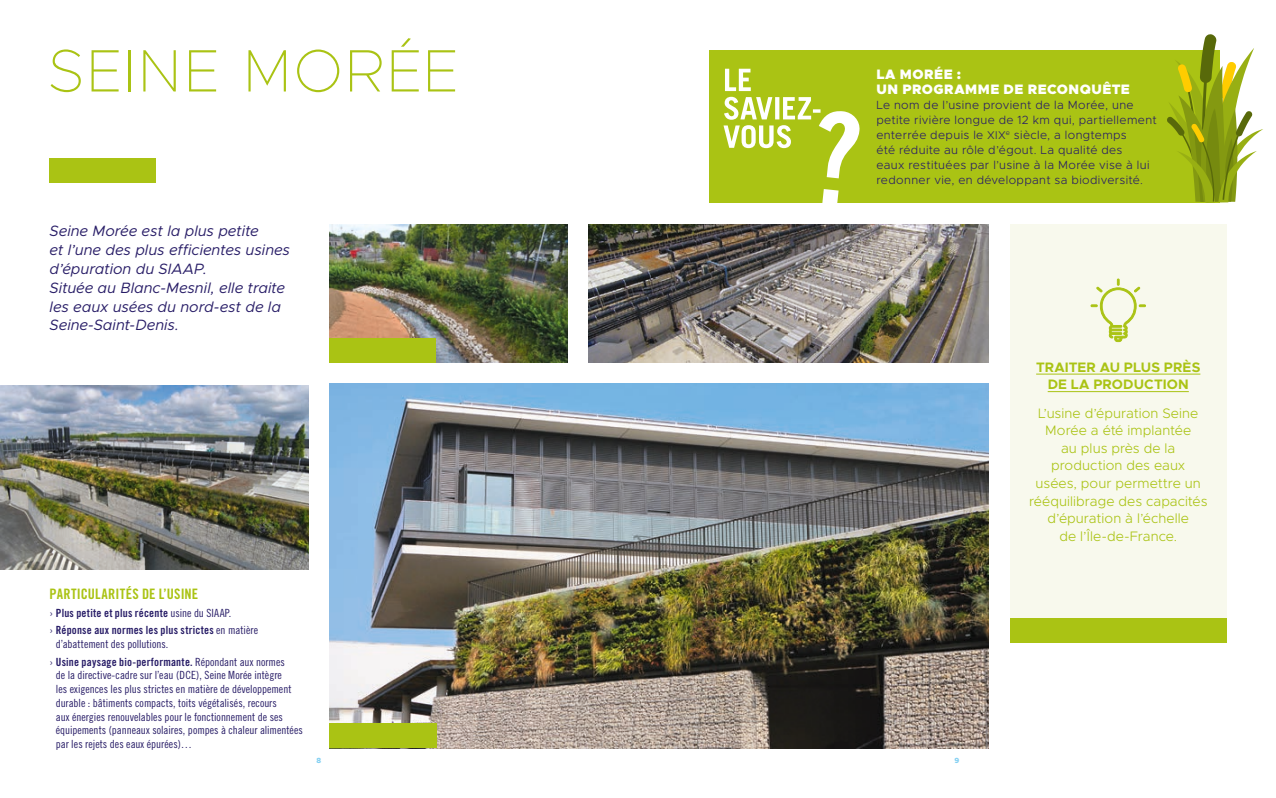
<style>
.page{position:relative;width:1276px;height:798px;background:#fff}
.page>*{position:absolute;margin:0;border:0;box-sizing:border-box;transform-origin:0 0}
.t1{font:100 60px "Metropolis";letter-spacing:.045em;color:#aac314}
.t2{font:italic 15px/18.8px "Metropolis";color:#281d67}
.t3{font:14.38px "Trade Gothic Bold Cond Twenty";letter-spacing:.01em;color:#aac314}
.t4{font:300 13.75px/17.5px "Metropolis";letter-spacing:.005em;color:#aac314;text-align:center}
.t5{font:900 13.75px/15px "Metropolis";letter-spacing:.035em;color:#fff}
.t6{font:700 13.75px/17.5px "Metropolis";letter-spacing:.005em;color:#aac314;text-align:center}
.t7{font:300 11.88px/15px "Metropolis";letter-spacing:.03em;color:#281d67}
.t8{font:11.25px/13.8px "Trade Gothic Cond Eighteen";color:#281d67}
.t9{font:11.25px/17.5px "Trade Gothic Bold Cond Twenty";letter-spacing:.02em;color:#281d67}
.t10{font:800 7.5px "Metropolis";color:#84d0f2}
.s1{font-family:"Trade Gothic Cond Eighteen"}
.s2{font-size:11.25px}
</style>
<div class="page">
<div style="left:709px;top:50px;width:510px;height:153px;background:#aac314"></div>
<svg style="left:725px;top:69px;width:26px;height:22px"></svg>
<svg style="left:723px;top:97px;width:137px;height:106px"></svg>
<svg style="left:1167px;top:34px;width:96px;height:169px"></svg>
<img style="left:588px;top:224px;width:401px;height:138px">
<div style="left:1010px;top:224px;width:216px;height:394px;background:#f8f9ed"></div>
<img style="left:330px;top:383px;width:659px;height:365px">
<img style="left:0;top:386px;width:308px;height:183px">
<img style="left:330px;top:224px;width:238px;height:138px">
<div style="left:50px;top:158px;width:106px;height:25px;background:#aac314"></div>
<div style="left:330px;top:338px;width:106px;height:24px;background:#aac314"></div>
<div style="left:330px;top:723px;width:107px;height:25px;background:#aac314"></div>
<hr style="left:1036px;top:373px;width:164px;height:1px;background:#aac314">
<hr style="left:1047px;top:391px;width:141px;height:1px;background:#aac314">
<svg style="left:1090px;top:278px;width:55px;height:64px"></svg>
<div style="left:1010px;top:618px;width:216px;height:25px;background:#aac314"></div>
<h1 class="t1" style="left:48px;top:34px;width:412px">SEINE MORÉE</h1>
<h2 class="t2" style="left:50px;top:222px;width:242px">Seine Morée est la plus petite<br>et l’une des plus efficientes usines d’épuration du SIAAP.<br>Située au Blanc-Mesnil, elle traite les eaux usées du nord-est de la<br>Seine-Saint-Denis.</h2>
<p class="t3" style="left:50px;top:585px;width:150px">PARTICULARITÉS DE L’USINE</p>
<p class="t9" style="left:50px;top:603px;width:210px"><span class="s1">›</span> Plus petite et plus récente <span class="s1">usine du SIAAP.<br>›</span> Réponse aux normes les plus strictes <span class="s1">en matière</span></p>
<p class="t8" style="left:56px;top:636px;width:114px">d’abattement des pollutions.</p>
<p class="t9" style="left:50px;top:652px;width:237px"><span class="s1">›</span> Usine paysage bio-performante. <span class="s1">Répondant aux normes</span></p>
<p class="t8" style="left:56px;top:668px;width:249px">de la directive-cadre sur l’eau (DCE), Seine Morée intègre<br>les exigences les plus strictes en matière de développement durable : bâtiments compacts, toits végétalisés, recours<br>aux énergies renouvelables pour le fonctionnement de ses équipements (panneaux solaires, pompes à chaleur alimentées par les rejets des eaux épurées)…</p>
<p class="t5" style="left:876px;top:67px;width:255px">LA MORÉE :<br>UN PROGRAMME DE RECONQUÊTE</p>
<p class="t7" style="left:876px;top:98px;width:282px">Le nom de l’usine provient de la Morée, une petite rivière longue de 12 km qui, partiellement enterrée depuis le <span class="s2">XIX</span><sup>e</sup> siècle, a longtemps<br>été réduite au rôle d’égout. La qualité des<br>eaux restituées par l’usine à la Morée vise à lui redonner vie, en développant sa biodiversité.</p>
<p class="t6" style="left:1036px;top:358px;width:166px">TRAITER AU PLUS PRÈS<br>DE LA PRODUCTION</p>
<p class="t4" style="left:1029px;top:404px;width:180px">L’usine d’épuration Seine<br>Morée a été implantée<br>au plus près de la production des eaux usées, pour permettre un rééquilibrage des capacités d’épuration à l’échelle<br>de l’Île-de-France.</p>
<p class="t10" style="left:317px;top:755px;width:6px">8</p>
<p class="t10" style="left:954px;top:755px;width:6px">9</p>
</div>
